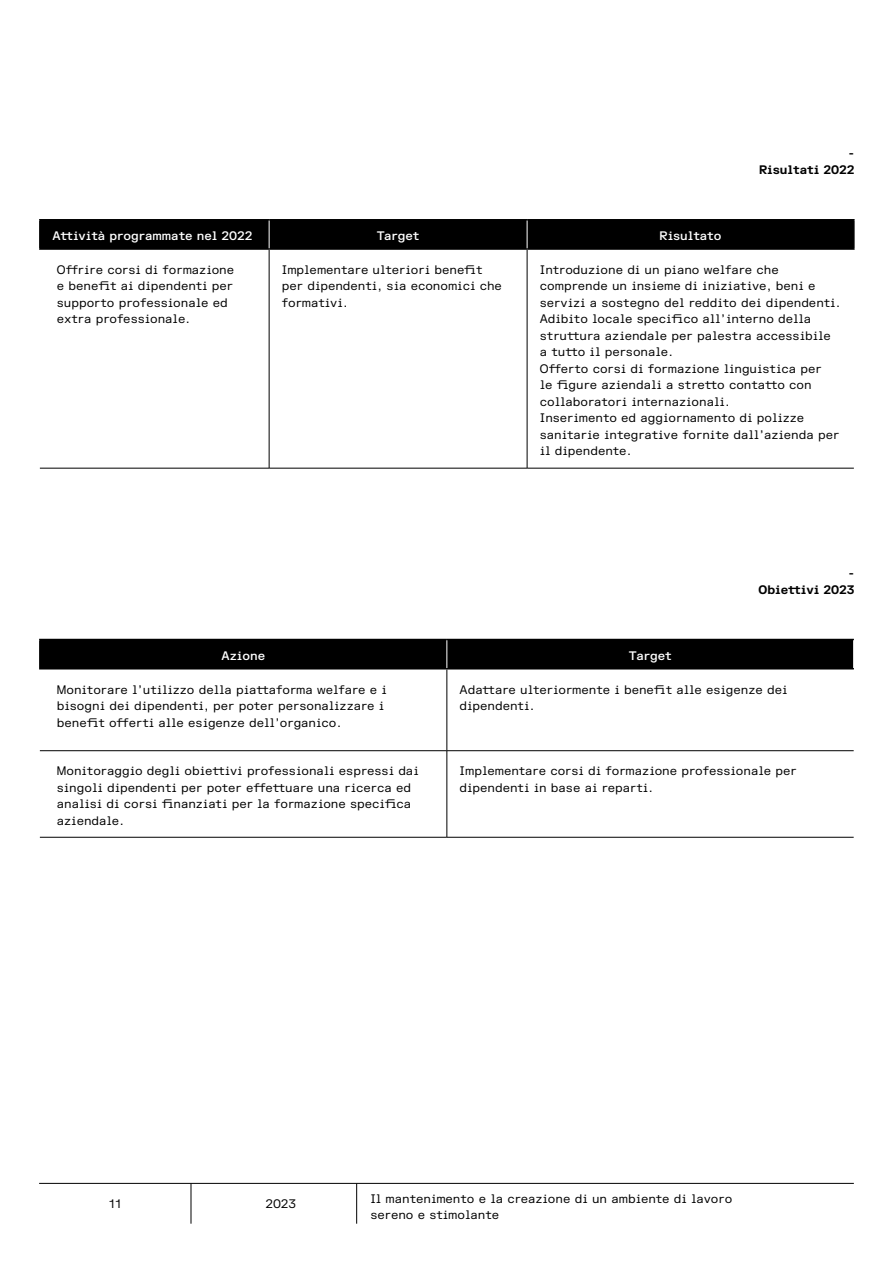
<style>
.page{position:relative;width:893px;height:1263px;background:#fff}
.page>*{position:absolute;margin:0;border:0;box-sizing:border-box;transform-origin:0 0}
.t1{font:12px/16.5px "FK Grotesk Semi Mono";color:#000}
.t2{font:500 12px "FK Grotesk Semi Mono";color:#fff}
.t3{font:700 12px/16.5px "FK Grotesk Semi Mono";color:#000;text-align:right}
</style>
<div class="page">
<hr style="left:39px;top:1183px;width:815px;height:1px;background:#000">
<hr style="left:356px;top:1183px;width:1px;height:41px;background:#000">
<hr style="left:191px;top:1183px;width:1px;height:41px;background:#000">
<hr style="left:39px;top:219px;width:230px;height:2px;background:#000">
<hr style="left:39px;top:221px;width:2px;height:27px;background:#000">
<hr style="left:269px;top:219px;width:258px;height:2px;background:#000">
<hr style="left:527px;top:219px;width:328px;height:2px;background:#000">
<hr style="left:853px;top:221px;width:2px;height:27px;background:#000">
<hr style="left:39px;top:248px;width:230px;height:2px;background:#000">
<hr style="left:269px;top:248px;width:258px;height:2px;background:#000">
<hr style="left:527px;top:248px;width:328px;height:2px;background:#000">
<hr style="left:269px;top:250px;width:1px;height:218px;background:#000">
<hr style="left:527px;top:250px;width:1px;height:218px;background:#000">
<hr style="left:40px;top:468px;width:229px;height:1px;background:#000">
<hr style="left:269px;top:468px;width:258px;height:1px;background:#000">
<hr style="left:527px;top:468px;width:327px;height:1px;background:#000">
<div style="left:41px;top:220px;width:812px;height:29px;background:#000"></div>
<hr style="left:39px;top:639px;width:408px;height:1px;background:#000">
<hr style="left:39px;top:640px;width:2px;height:28px;background:#000">
<hr style="left:39px;top:668px;width:408px;height:1px;background:#000">
<hr style="left:447px;top:669px;width:1px;height:81px;background:#000">
<hr style="left:40px;top:750px;width:407px;height:1px;background:#000">
<hr style="left:447px;top:750px;width:407px;height:1px;background:#000">
<hr style="left:447px;top:751px;width:1px;height:86px;background:#000">
<div style="left:41px;top:639px;width:813px;height:30px;background:#000"></div>
<hr style="left:40px;top:837px;width:407px;height:1px;background:#000">
<hr style="left:447px;top:837px;width:407px;height:1px;background:#000">
<p class="t3" style="left:759px;top:144px;width:97px">-<br>Risultati 2022</p>
<p class="t2" style="left:53px;top:227px;width:201px">Attività programmate nel 2022</p>
<p class="t2" style="left:377px;top:227px;width:44px">Target</p>
<p class="t2" style="left:660px;top:227px;width:63px">Risultato</p>
<p class="t1" style="left:57px;top:261px;width:179px">Offrire corsi di formazione e benefit ai dipendenti per supporto professionale ed extra professionale.</p>
<p class="t1" style="left:282px;top:261px;width:222px">Implementare ulteriori benefit per dipendenti, sia economici che formativi.</p>
<p class="t1" style="left:540px;top:261px;width:303px">Introduzione di un piano welfare che comprende un insieme di iniziative, beni e servizi a sostegno del reddito dei dipendenti.<br>Adibito locale specifico all’interno della struttura aziendale per palestra accessibile a tutto il personale.<br>Offerto corsi di formazione linguistica per<br>le figure aziendali a stretto contatto con collaboratori internazionali.<br>Inserimento ed aggiornamento di polizze sanitarie integrative fornite dall’azienda per il dipendente.</p>
<p class="t3" style="left:758px;top:564px;width:98px">-<br>Obiettivi 2023</p>
<p class="t2" style="left:222px;top:647px;width:45px">Azione</p>
<p class="t2" style="left:629px;top:647px;width:44px">Target</p>
<p class="t1" style="left:57px;top:680px;width:332px">Monitorare l’utilizzo della piattaforma welfare e i bisogni dei dipendenti, per poter personalizzare i benefit offerti alle esigenze dell’organico.</p>
<p class="t1" style="left:460px;top:680px;width:329px">Adattare ulteriormente i benefit alle esigenze dei dipendenti.</p>
<p class="t1" style="left:57px;top:762px;width:363px">Monitoraggio degli obiettivi professionali espressi dai singoli dipendenti per poter effettuare una ricerca ed analisi di corsi finanziati per la formazione specifica aziendale.</p>
<p class="t1" style="left:460px;top:762px;width:339px">Implementare corsi di formazione professionale per dipendenti in base ai reparti.</p>
<p class="t1" style="left:109px;top:1195px;width:14px">11</p>
<p class="t1" style="left:266px;top:1195px;width:32px">2023</p>
<p class="t1" style="left:370px;top:1189px;width:363px">Il mantenimento e la creazione di un ambiente di lavoro sereno e stimolante</p>
</div>
